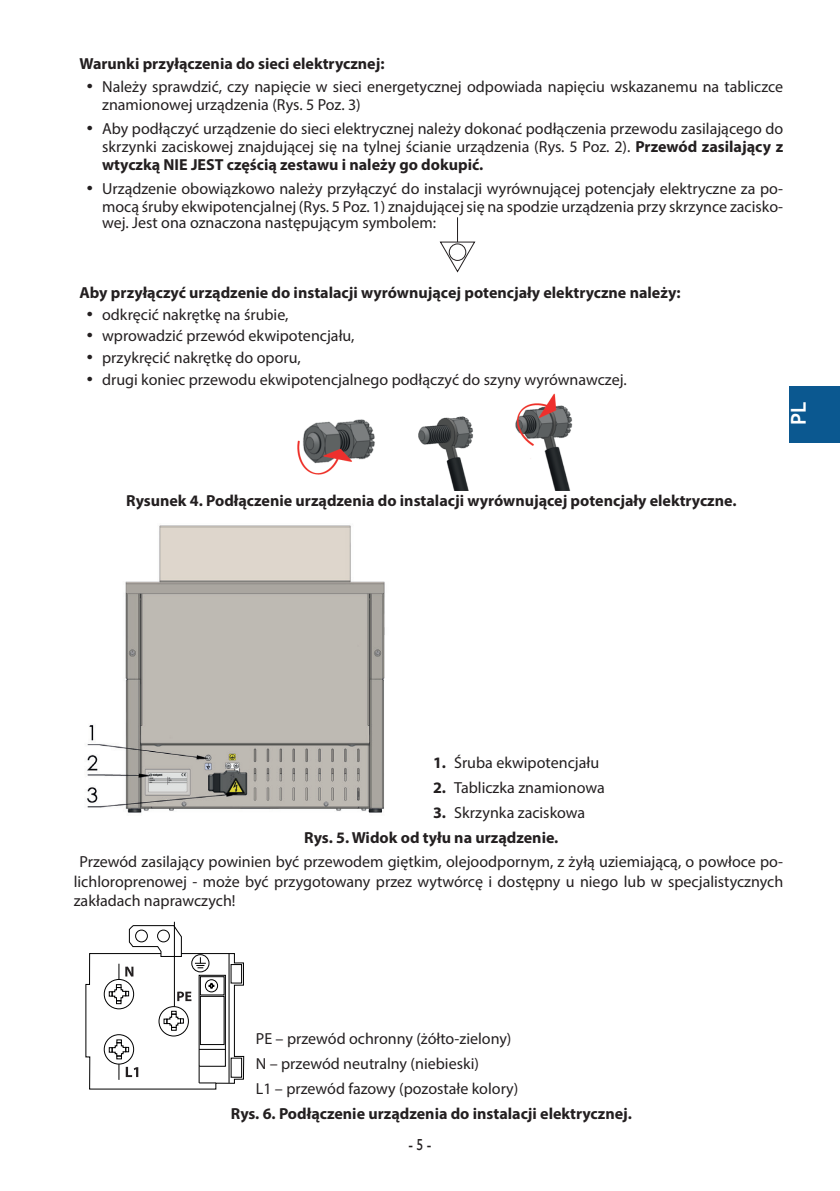
<style>
.page{position:relative;width:840px;height:1191px;background:#fff}
.page>*{position:absolute;margin:0;border:0;box-sizing:border-box;transform-origin:0 0}
.t1{font:700 20.6px "Trebuchet MS";color:#fff}
.Tekst_podstawowy{font:16px/18px "Myriad Pro";color:#231f20;text-align:justify}
.Podpis_rysunku{font:700 16px "Myriad Pro";color:#231f20}
.Tekst_podstawowy_bol{font:700 16px "Myriad Pro";color:#231f20}
.t2{font:16px "Humanst 521 EU";color:#231f20;scale:.86 1}
.s1{font-family:"Humanst 521 EU";font-weight:700}
.s2{font-weight:700}
</style>
<div class="page">
<div style="left:788px;top:386px;width:51px;height:56px;background:#0b5890"></div>
<svg style="left:439px;top:217px;width:37px;height:56px"></svg>
<div style="left:448px;top:243px;width:18px;height:18px;border:1px solid #231f20;border-radius:50%"></div>
<img style="left:297px;top:393px;width:276px;height:97px">
<img style="left:87px;top:525px;width:298px;height:288px">
<hr style="left:174px;top:921px;width:1px;height:85px;background:#000001">
<svg style="left:85px;top:924px;width:159px;height:165px"></svg>
<p class="Tekst_podstawowy_bol" style="left:79px;top:53px;width:306px">Warunki przyłączenia do sieci elektrycznej:</p>
<p class="Tekst_podstawowy" style="left:102px;top:78px;width:682px;text-indent:-17px"><span class="s1">•</span> Należy sprawdzić, czy napięcie w sieci energetycznej odpowiada napięciu wskazanemu na tabliczce znamionowej urządzenia (Rys. 5 Poz. 3)</p>
<p class="Tekst_podstawowy" style="left:102px;top:119px;width:682px;text-indent:-17px"><span class="s1">•</span> Aby podłączyć urządzenie do sieci elektrycznej należy dokonać podłączenia przewodu zasilającego do skrzynki zaciskowej znajdującej się na tylnej ścianie urządzenia (Rys. 5 Poz. 2). <span class="s2">Przewód zasilający z wtyczką NIE JEST częścią zestawu i należy go dokupić.</span></p>
<p class="Tekst_podstawowy" style="left:85px;top:179px;width:699px;text-align:right"><span class="s1">•</span> Urządzenie obowiązkowo należy przyłączyć do instalacji wyrównującej potencjały elektryczne za po&shy;mocą śruby ekwipotencjalnej (Rys. 5 Poz. 1) znajdującej się na spodzie urządzenia przy skrzynce zacisko-</p>
<p class="Tekst_podstawowy" style="left:102px;top:213px;width:335px">wej. Jest ona oznaczona następującym symbolem:</p>
<p class="Tekst_podstawowy_bol" style="left:79px;top:282px;width:602px">Aby przyłączyć urządzenie do instalacji wyrównującej potencjały elektryczne należy:</p>
<p class="Tekst_podstawowy" style="left:85px;top:305px;width:205px"><span class="s1">•</span> odkręcić nakrętkę na śrubie,</p>
<p class="Tekst_podstawowy" style="left:85px;top:327px;width:271px"><span class="s1">•</span> wprowadzić przewód ekwipotencjału,</p>
<p class="Tekst_podstawowy" style="left:85px;top:348px;width:217px"><span class="s1">•</span> przykręcić nakrętkę do oporu,</p>
<p class="Tekst_podstawowy" style="left:85px;top:370px;width:542px"><span class="s1">•</span> drugi koniec przewodu ekwipotencjalnego podłączyć do szyny wyrównawczej.</p>
<p class="t1" style="left:785px;top:425px;width:25px;rotate:-90deg">PL</p>
<p class="Podpis_rysunku" style="left:126px;top:490px;width:611px">Rysunek 4. Podłączenie urządzenia do instalacji wyrównującej potencjały elektryczne.</p>
<p class="Tekst_podstawowy" style="left:433px;top:753px;width:167px"><span class="s2">1.</span> Śruba ekwipotencjału</p>
<p class="Tekst_podstawowy" style="left:433px;top:778px;width:173px"><span class="s2">2.</span> Tabliczka znamionowa</p>
<p class="Tekst_podstawowy" style="left:433px;top:803px;width:154px"><span class="s2">3.</span> Skrzynka zaciskowa</p>
<p class="Podpis_rysunku" style="left:304px;top:826px;width:255px">Rys. 5. Widok od tyłu na urządzenie.</p>
<p class="Tekst_podstawowy" style="left:74px;top:852px;width:710px;line-height:19.2px;text-indent:6px">Przewód zasilający powinien być przewodem giętkim, olejoodpornym, z żyłą uziemiającą, o powłoce po&shy;lichloroprenowej - może być przygotowany przez wytwórcę i dostępny u niego lub w specjalistycznych zakładach naprawczych!</p>
<p class="Tekst_podstawowy" style="left:256px;top:1029px;width:257px">PE – przewód ochronny (żółto-zielony)</p>
<p class="Tekst_podstawowy" style="left:256px;top:1054px;width:225px">N – przewód neutralny (niebieski)</p>
<p class="Tekst_podstawowy" style="left:256px;top:1079px;width:264px">L1 – przewód fazowy (pozostałe kolory)</p>
<p class="Podpis_rysunku" style="left:231px;top:1103px;width:402px">Rys. 6. Podłączenie urządzenia do instalacji elektrycznej.</p>
<p class="t2" style="left:408px;top:1134px;width:28px">- 5 -</p>
</div>
